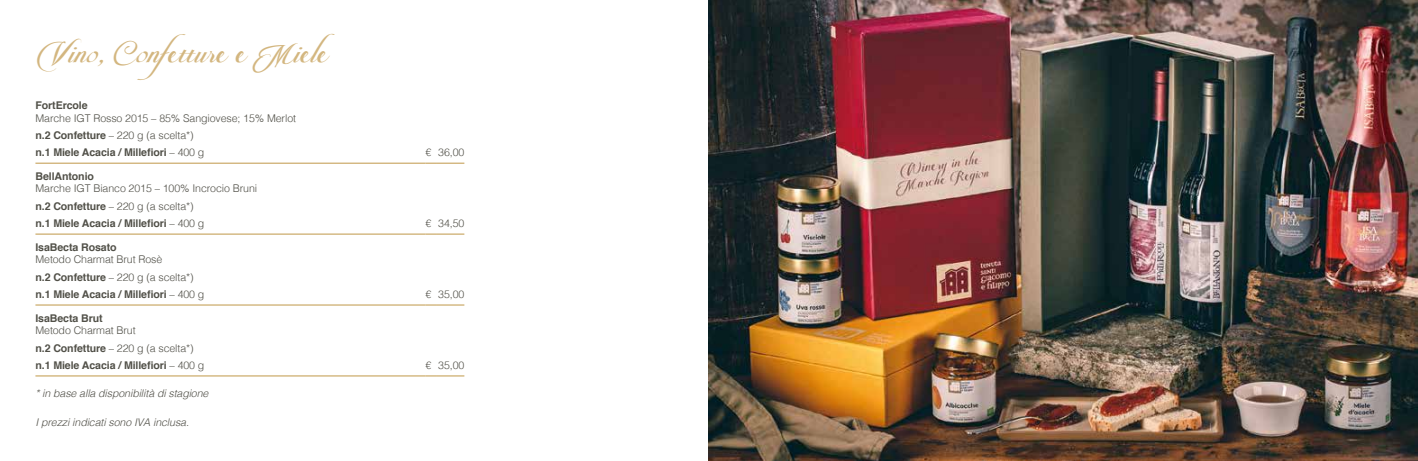
<style>
.page{position:relative;width:1418px;height:461px;background:#fff}
.page>*{position:absolute;margin:0;border:0;box-sizing:border-box;transform-origin:0 0}
.t1{font:35px "Pateglamt Scriptdemoversion";letter-spacing:.01em;color:#d3b67f}
.t2{font:300 10.62px/17.2px "Helvetica";letter-spacing:-.01em;color:#515048}
.t3{font:700 10.62px/17.2px "Helvetica";letter-spacing:-.01em;color:#515048}
.t4{font:italic 300 10.62px "Helvetica";letter-spacing:-.01em;color:#515048}
.s1{font-weight:700}
.s2{font-weight:300}
</style>
<div class="page">
<hr style="left:35px;top:163px;width:390px;height:1px;background:#c09848">
<svg style="left:425px;top:163px;width:39px;height:1px"></svg>
<hr style="left:35px;top:234px;width:390px;height:1px;background:#c09848">
<svg style="left:425px;top:234px;width:39px;height:1px"></svg>
<hr style="left:35px;top:305px;width:390px;height:1px;background:#c09848">
<svg style="left:425px;top:305px;width:39px;height:1px"></svg>
<hr style="left:35px;top:375px;width:390px;height:1px;background:#c09848">
<svg style="left:425px;top:375px;width:39px;height:1px"></svg>
<img style="left:709px;top:0;width:708px;height:461px">
<h1 class="t1" style="left:35px;top:29px;width:301px">Vino, Confetture e Miele</h1>
<p class="t3" style="left:35px;top:96px;width:54px">FortErcole</p>
<p class="t2" style="left:35px;top:108px;width:262px">Marche IGT Rosso 2015 – 85% Sangiovese; 15% Merlot <span class="s1">n.2 Confetture</span> – 220 g (a scelta*)<br><span class="s1">n.1 Miele Acacia / Millefiori</span> – 400 g</p>
<p class="t3" style="left:35px;top:167px;width:60px">BellAntonio</p>
<p class="t2" style="left:35px;top:179px;width:223px">Marche IGT Bianco 2015 – 100% Incrocio Bruni <span class="s1">n.2 Confetture</span> – 220 g (a scelta*)<br><span class="s1">n.1 Miele Acacia / Millefiori</span> – 400 g</p>
<p class="t3" style="left:35px;top:238px;width:83px">IsaBecta Rosato</p>
<p class="t2" style="left:35px;top:250px;width:170px">Metodo Charmat Brut Rosè<br><span class="s1">n.2 Confetture</span> – 220 g (a scelta*) <span class="s1">n.1 Miele Acacia / Millefiori</span> – 400 g</p>
<p class="t3" style="left:35px;top:309px;width:69px">IsaBecta Brut</p>
<p class="t3" style="left:35px;top:322px;width:170px"><span class="s2">Metodo Charmat Brut<br></span>n.2 Confetture <span class="s2">– 220 g (a scelta*) </span>n.1 Miele Acacia / Millefiori <span class="s2">– 400 g</span></p>
<p class="t4" style="left:35px;top:384px;width:174px">* in base alla disponibilità di stagione</p>
<p class="t4" style="left:35px;top:412px;width:155px">I prezzi indicati sono IVA inclusa.</p>
<p class="t2" style="left:425px;top:143px;width:40px">€ 36,00</p>
<p class="t2" style="left:425px;top:214px;width:40px">€ 34,50</p>
<p class="t2" style="left:425px;top:285px;width:40px">€ 35,00</p>
<p class="t2" style="left:425px;top:355px;width:40px">€ 35,00</p>
</div>
